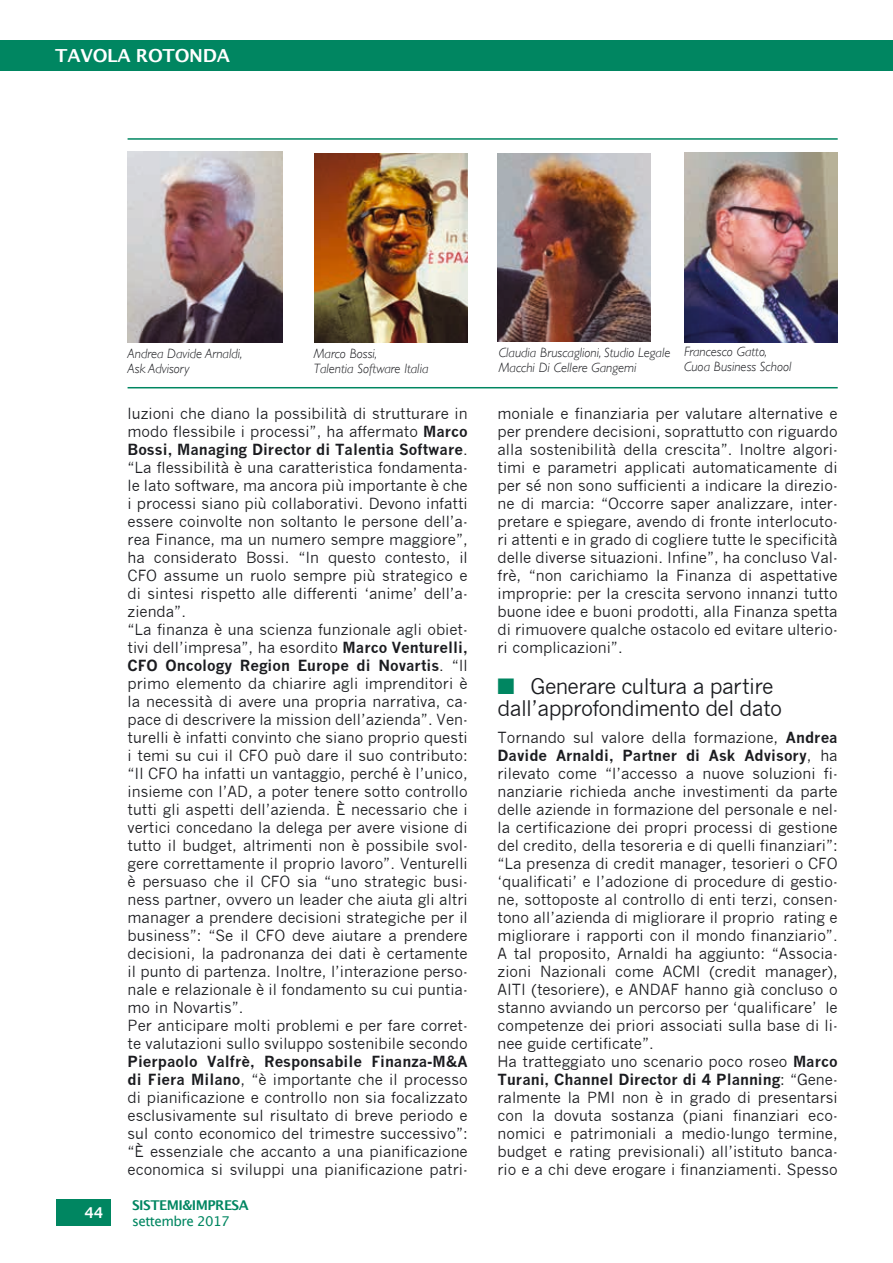
<style>
.page{position:relative;width:893px;height:1263px;background:#fff}
.page>*{position:absolute;margin:0;border:0;box-sizing:border-box;transform-origin:0 0}
.t1{font:21px/22.5px "News Gothic";letter-spacing:-.03em;color:#1b1c20}
.t2{font:600 18px "Lucida Sans";letter-spacing:-.015em;color:#fff}
.t3{font:15px/18px "News Gothic";color:#1b1c20;text-align:justify}
.t4{font:600 15px "Lucida Sans";color:#fff}
.t5{font:italic 300 13.5px/15px "Gill Sans";color:#1b1c20}
.t6{font:700 13.5px "Lucida Grande";letter-spacing:-.04em;color:#008661}
.t7{font:13.5px "Lucida Grande";letter-spacing:-.04em;color:#008661}
.s1{font-weight:700}
.s2{color:#008661}
</style>
<div class="page">
<div style="left:56px;top:1199px;width:54px;height:27px;background:#008661"></div>
<div style="left:0;top:40px;width:893px;height:31px;background:#008661"></div>
<hr style="left:128px;top:387px;width:710px;height:1px;background:#008661">
<hr style="left:128px;top:138px;width:710px;height:2px;background:#008661">
<img style="left:128px;top:152px;width:154px;height:190px">
<img style="left:314px;top:153px;width:154px;height:190px">
<img style="left:497px;top:153px;width:153px;height:189px">
<img style="left:684px;top:153px;width:154px;height:189px">
<p class="t2" style="left:55px;top:46px;width:176px">TAVOLA ROTONDA</p>
<p class="t5" style="left:314px;top:346px;width:116px">Marco Bossi,<br>Talentia Software Italia</p>
<p class="t5" style="left:684px;top:344px;width:109px">Francesco Gatto,<br>Cuoa Business School</p>
<p class="t5" style="left:128px;top:346px;width:116px">Andrea Davide Arnaldi,<br>Ask Advisory</p>
<p class="t5" style="left:499px;top:345px;width:173px">Claudia Bruscaglioni, Studio Legale<br>Macchi Di Cellere Gangemi</p>
<p class="t4" style="left:84px;top:1204px;width:21px">44</p>
<p class="t3" style="left:128px;top:405px;width:342px;text-align:left">luzioni che diano la possibilità di strutturare in modo flessibile i processi”, ha affermato <span class="s1">Marco Bossi, Managing Director di Talentia Software</span>. “La flessibilità è una caratteristica fondamenta&shy;le lato software, ma ancora più importante è che i processi siano più collaborativi. Devono infatti essere coinvolte non soltanto le persone dell’a&shy;rea Finance, ma un numero sempre maggiore”, ha considerato Bossi. “In questo contesto, il CFO assume un ruolo sempre più strategico e di sintesi rispetto alle differenti ‘anime’ dell’a&shy;zienda”.<br>“La finanza è una scienza funzionale agli obiet&shy;tivi dell’impresa”, ha esordito <span class="s1">Marco Venturelli, CFO Oncology Region Europe di Novartis</span>. “Il primo elemento da chiarire agli imprenditori è la necessità di avere una propria narrativa, ca&shy;pace di descrivere la mission dell’azienda”. Ven&shy;turelli è infatti convinto che siano proprio questi i temi su cui il CFO può dare il suo contributo: “Il CFO ha infatti un vantaggio, perché è l’unico, insieme con l’AD, a poter tenere sotto controllo tutti gli aspetti dell’azienda. È necessario che i vertici concedano la delega per avere visione di tutto il budget, altrimenti non è possibile svol&shy;gere correttamente il proprio lavoro”. Venturelli è persuaso che il CFO sia “uno strategic busi&shy;ness partner, ovvero un leader che aiuta gli altri manager a prendere decisioni strategiche per il business”: “Se il CFO deve aiutare a prendere decisioni, la padronanza dei dati è certamente il punto di partenza. Inoltre, l’interazione perso&shy;nale e relazionale è il fondamento su cui puntia&shy;mo in Novartis”.<br>Per anticipare molti problemi e per fare corret&shy;te valutazioni sullo sviluppo sostenibile secondo</p>
<p class="t3" style="left:128px;top:1053px;width:342px"><span class="s1">Pierpaolo Valfrè, Responsabile Finanza-M&amp;A di Fiera Milano</span>, “è importante che il processo di pianificazione e controllo non sia focalizzato esclusivamente sul risultato di breve periodo e sul conto economico del trimestre successivo”: “È essenziale che accanto a una pianificazione economica si sviluppi una pianificazione patri-</p>
<p class="t6" style="left:132px;top:1194px;width:118px">SISTEMI&amp;IMPRESA</p>
<p class="t7" style="left:132px;top:1213px;width:99px">settembre 2017</p>
<p class="t3" style="left:497px;top:405px;width:342px">moniale e finanziaria per valutare alternative e per prendere decisioni, soprattutto con riguardo alla sostenibilità della crescita”. Inoltre algori&shy;timi e parametri applicati automaticamente di per sé non sono sufficienti a indicare la direzio&shy;ne di marcia: “Occorre saper analizzare, inter&shy;pretare e spiegare, avendo di fronte interlocuto&shy;ri attenti e in grado di cogliere tutte le specificità delle diverse situazioni. Infine”, ha concluso Val&shy;frè, “non carichiamo la Finanza di aspettative improprie: per la crescita servono innanzi tutto buone idee e buoni prodotti, alla Finanza spetta di rimuovere qualche ostacolo ed evitare ulterio&shy;ri complicazioni”.</p>
<h1 class="t1" style="left:497px;top:675px;width:286px"><span class="s2">■</span> Generare cultura a partire dall’approfondimento del dato</h1>
<p class="t3" style="left:497px;top:729px;width:342px;text-align:left">Tornando sul valore della formazione, <span class="s1">Andrea Davide Arnaldi, Partner di Ask Advisory</span>, ha rilevato come “l’accesso a nuove soluzioni fi&shy;nanziarie richieda anche investimenti da parte delle aziende in formazione del personale e nel&shy;la certificazione dei propri processi di gestione del credito, della tesoreria e di quelli finanziari”: “La presenza di credit manager, tesorieri o CFO ‘qualificati’ e l’adozione di procedure di gestio&shy;ne, sottoposte al controllo di enti terzi, consen&shy;tono all’azienda di migliorare il proprio rating e migliorare i rapporti con il mondo finanziario”.<br>A tal proposito, Arnaldi ha aggiunto: “Associa&shy;zioni Nazionali come ACMI (credit manager), AITI (tesoriere), e ANDAF hanno già concluso o stanno avviando un percorso per ‘qualificare’ le competenze dei priori associati sulla base di li&shy;nee guide certificate”.<br>Ha tratteggiato uno scenario poco roseo <span class="s1">Marco Turani, Channel Director di 4 Planning</span>: “Gene&shy;ralmente la PMI non è in grado di presentarsi con la dovuta sostanza (piani finanziari eco&shy;nomici e patrimoniali a medio-lungo termine, budget e rating previsionali) all’istituto banca&shy;rio e a chi deve erogare i finanziamenti. Spesso</p>
</div>
